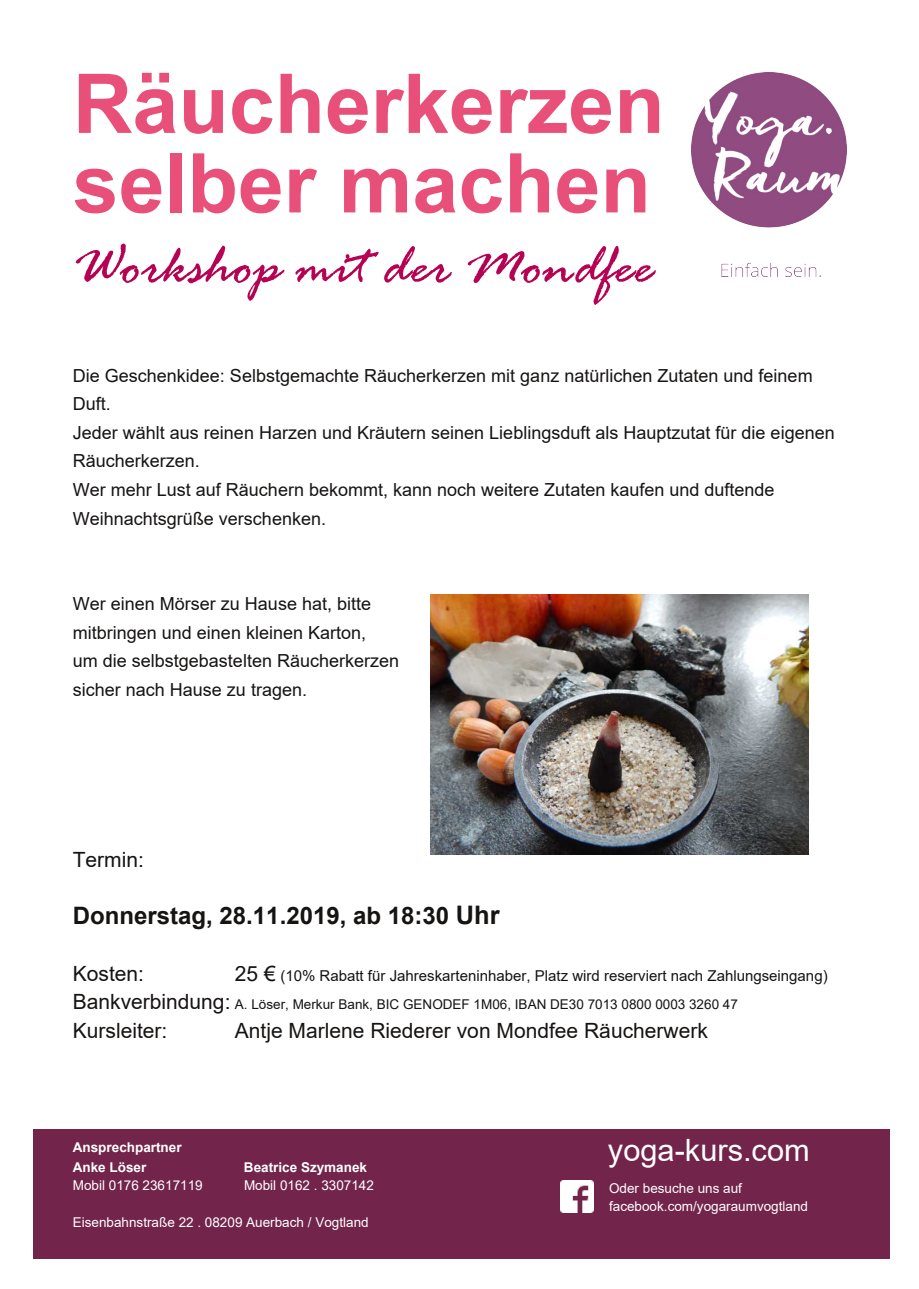
<style>
.page{position:relative;width:919px;height:1289px;background:#fff}
.page>*{position:absolute;margin:0;border:0;box-sizing:border-box;transform-origin:0 0}
.t1{font:700 82.5px/79.5px "Arial";color:#e95079}
.t2{font:italic 60px "Rage";color:#b60253}
.t3{font:30.75px "Arial";color:#fff}
.t4{font:700 24px "Arial";color:#161413}
.t5{font:21px "Arial";color:#161413}
.t6{font:18px/28.5px "Arial";color:#161413}
.t7{font:15px "Arial";color:#161413}
.t8{font:13.5px/18px "Arial";color:#fff}
.t9{font:13.5px "Arial";color:#161413}
.t10{font:700 13.5px/19.5px "Arial";color:#fff}
.s1{font-size:25.5px}
.s2{font-size:21px}
</style>
<div class="page">
<div style="left:33px;top:1129px;width:856px;height:129px;background:#72244b"></div>
<img style="left:560px;top:1180px;width:33px;height:32px">
<img style="left:430px;top:594px;width:378px;height:260px">
<img style="left:691px;top:73px;width:155px;height:203px">
<h1 class="t1" style="left:73px;top:64px;width:593px">Räucherkerzen selber machen</h1>
<h2 class="t2" style="left:73px;top:234px;width:582px">Workshop mit der Mondfee</h2>
<p class="t6" style="left:73px;top:361px;width:763px">Die Geschenkidee: Selbstgemachte Räucherkerzen mit ganz natürlichen Zutaten und feinem Duft.<br>Jeder wählt aus reinen Harzen und Kräutern seinen Lieblingsduft als Hauptzutat für die eigenen Räucherkerzen.<br>Wer mehr Lust auf Räuchern bekommt, kann noch weitere Zutaten kaufen und duftende Weihnachtsgrüße verschenken.</p>
<p class="t6" style="left:73px;top:589px;width:328px">Wer einen Mörser zu Hause hat, bitte mitbringen und einen kleinen Karton,<br>um die selbstgebastelten Räucherkerzen sicher nach Hause zu tragen.</p>
<p class="t5" style="left:73px;top:847px;width:73px">Termin:</p>
<h3 class="t4" style="left:73px;top:902px;width:428px">Donnerstag, 28.11.2019, ab 18:30 <span class="s1">Uhr</span></h3>
<p class="t5" style="left:73px;top:961px;width:73px">Kosten:</p>
<p class="t7" style="left:235px;top:967px;width:594px"><span class="s2">25 €</span> (10% Rabatt für Jahreskarteninhaber, Platz wird reserviert nach Zahlungseingang)</p>
<p class="t9" style="left:73px;top:997px;width:666px"><span class="s2">Bankverbindung:</span> A. Löser, Merkur Bank, BIC GENODEF 1M06, IBAN DE30 7013 0800 0003 3260 47</p>
<p class="t5" style="left:73px;top:1018px;width:96px">Kursleiter:</p>
<p class="t5" style="left:235px;top:1018px;width:474px">Antje Marlene Riederer von Mondfee Räucherwerk</p>
<p class="t10" style="left:73px;top:1137px;width:110px">Ansprechpartner<br>Anke Löser</p>
<p class="t10" style="left:244px;top:1157px;width:125px">Beatrice Szymanek</p>
<p class="t8" style="left:73px;top:1175px;width:131px">Mobil 0176 23617119</p>
<p class="t8" style="left:244px;top:1175px;width:131px">Mobil 0162 . 3307142</p>
<p class="t8" style="left:73px;top:1213px;width:297px">Eisenbahnstraße 22 . 08209 Auerbach / Vogtland</p>
<h3 class="t3" style="left:608px;top:1133px;width:203px">yoga-kurs.com</h3>
<p class="t8" style="left:609px;top:1178px;width:200px">Oder besuche uns auf facebook.com/yogaraumvogtland</p>
</div>
